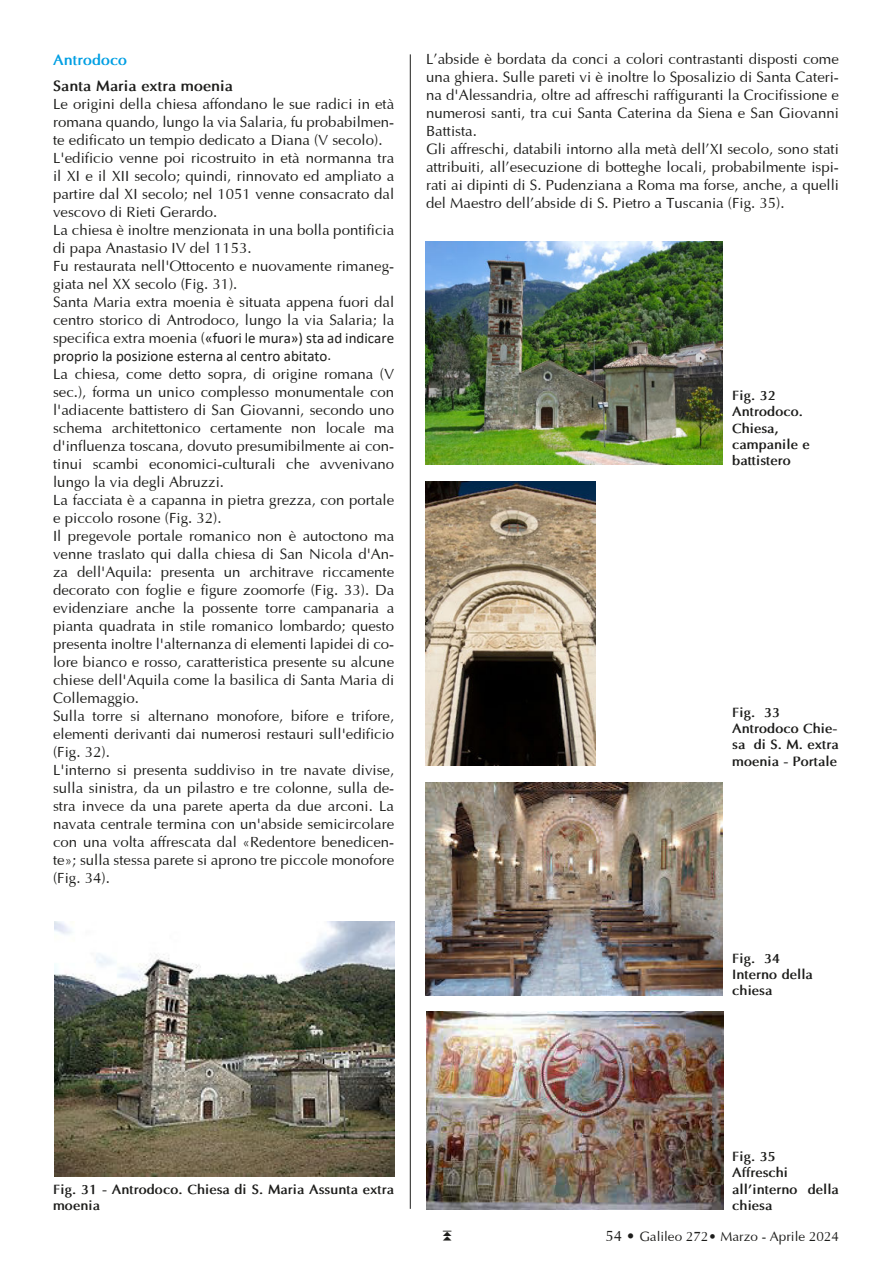
<style>
.page{position:relative;width:893px;height:1263px;background:#fff}
.page>*{position:absolute;margin:0;border:0;box-sizing:border-box;transform-origin:0 0}
.t1{font:15px/18px "Optima";color:#1d1d1b}
.t2{font:15px/18px "Calibri";color:#1d1d1b}
.t3{font:700 15px "Optima";color:#1d1d1b}
.t4{font:700 15px "Optima";color:#009fe3}
.t5{font:700 13.5px/16.2px "Optima";color:#1d1d1b}
.t6{font:13.5px "Optima";color:#1d1d1b}
.s1{font-family:"Optima"}
.s2{font-size:15px}
</style>
<div class="page">
<img style="left:425px;top:482px;width:170px;height:284px">
<img style="left:425px;top:242px;width:298px;height:223px">
<img style="left:54px;top:922px;width:340px;height:255px">
<img style="left:425px;top:782px;width:298px;height:213px">
<img style="left:426px;top:1012px;width:298px;height:198px">
<hr style="left:410px;top:54px;width:1px;height:1155px;background:#1d1d1b">
<p class="t4" style="left:53px;top:53px;width:76px">Antrodoco</p>
<p class="t3" style="left:53px;top:80px;width:181px">Santa Maria extra moenia</p>
<p class="t1" style="left:53px;top:96px;width:343px">Le origini della chiesa affondano le sue radici in età romana quando, lungo la via Salaria, fu probabilmen&shy;te edificato un tempio dedicato a Diana (V secolo).<br>L'edificio venne poi ricostruito in età normanna tra il XI e il XII secolo; quindi, rinnovato ed ampliato a partire dal XI secolo; nel 1051 venne consacrato dal vescovo di Rieti Gerardo.<br>La chiesa è inoltre menzionata in una bolla pontificia di papa Anastasio IV del 1153.<br>Fu restaurata nell'Ottocento e nuovamente rimaneg&shy;giata nel XX secolo (Fig. 31).<br>Santa Maria extra moenia è situata appena fuori dal centro storico di Antrodoco, lungo la via Salaria; la</p>
<p class="t2" style="left:53px;top:329px;width:342px"><span class="s1">specifica extra moenia (</span>«fuori le mura») sta ad indicare proprio la posizione esterna al centro abitato.</p>
<p class="t1" style="left:53px;top:366px;width:343px">La chiesa, come detto sopra, di origine romana (V sec.), forma un unico complesso monumentale con l'adiacente battistero di San Giovanni, secondo uno schema architettonico certamente non locale ma d'influenza toscana, dovuto presumibilmente ai con&shy;tinui scambi economici-culturali che avvenivano lungo la via degli Abruzzi.<br>La facciata è a capanna in pietra grezza, con portale e piccolo rosone (Fig. 32).<br>Il pregevole portale romanico non è autoctono ma venne traslato qui dalla chiesa di San Nicola d'An&shy;za dell'Aquila: presenta un architrave riccamente decorato con foglie e figure zoomorfe (Fig. 33). Da evidenziare anche la possente torre campanaria a pianta quadrata in stile romanico lombardo; questo presenta inoltre l'alternanza di elementi lapidei di co&shy;lore bianco e rosso, caratteristica presente su alcune chiese dell'Aquila come la basilica di Santa Maria di Collemaggio.<br>Sulla torre si alternano monofore, bifore e trifore, elementi derivanti dai numerosi restauri sull'edificio (Fig. 32).<br>L'interno si presenta suddiviso in tre navate divise, sulla sinistra, da un pilastro e tre colonne, sulla de&shy;stra invece da una parete aperta da due arconi. La navata centrale termina con un'abside semicircolare con una volta affrescata dal «Redentore benedicen&shy;te»; sulla stessa parete si aprono tre piccole monofore (Fig. 34).</p>
<p class="t1" style="left:426px;top:51px;width:414px">L’abside è bordata da conci a colori contrastanti disposti come una ghiera. Sulle pareti vi è inoltre lo Sposalizio di Santa Cateri&shy;na d'Alessandria, oltre ad affreschi raffiguranti la Crocifissione e numerosi santi, tra cui Santa Caterina da Siena e San Giovanni Battista.<br>Gli affreschi, databili intorno alla metà dell’XI secolo, sono stati attribuiti, all’esecuzione di botteghe locali, probabilmente ispi&shy;rati ai dipinti di S. Pudenziana a Roma ma forse, anche, a quelli del Maestro dell’abside di S. Pietro a Tuscania (Fig. 35).</p>
<p class="t5" style="left:732px;top:389px;width:79px">Fig. 32<br>Antrodoco.<br>Chiesa, campanile e battistero</p>
<p class="t5" style="left:732px;top:705px;width:108px">Fig. 33<br>Antrodoco Chie&shy;sa di S. M. extra moenia - Portale</p>
<p class="t5" style="left:732px;top:951px;width:82px">Fig. 34<br>Interno della chiesa</p>
<p class="t5" style="left:53px;top:1182px;width:343px">Fig. 31 - Antrodoco. Chiesa di S. Maria Assunta extra moenia</p>
<p class="t5" style="left:732px;top:1150px;width:108px">Fig. 35<br>Affreschi all’interno della chiesa</p>
<p class="t6" style="left:605px;top:1229px;width:235px"><span class="s2">54 •</span> Galileo 272• Marzo - Aprile 2024</p>
</div>
